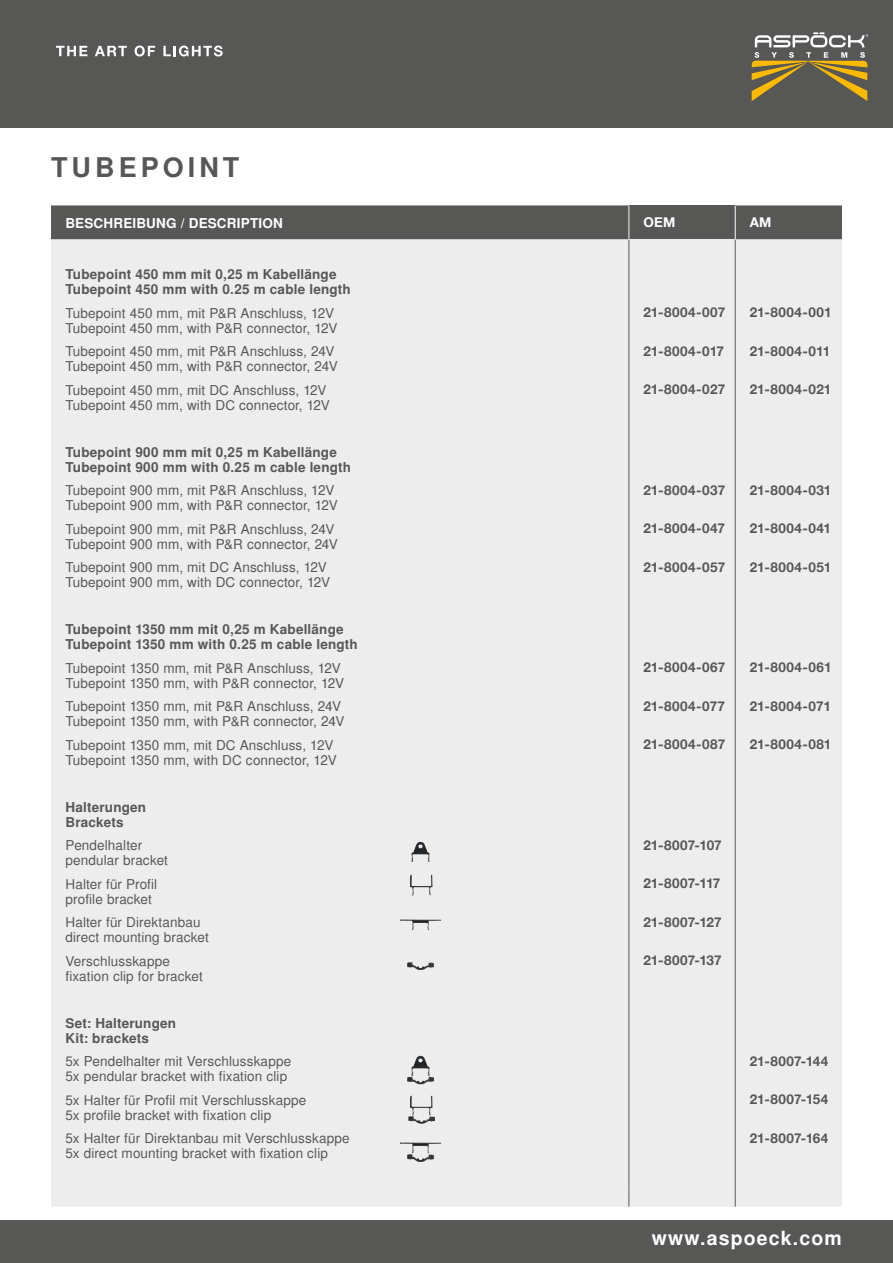
<style>
.page{position:relative;width:893px;height:1263px;background:#fff}
.page>*{position:absolute;margin:0;border:0;box-sizing:border-box;transform-origin:0 0}
.t1{font:700 27px "Helvetica";letter-spacing:.15em;color:#575756}
.t2{font:700 19.5px "Helvetica";letter-spacing:.06em;color:#fff}
.t3{font:700 16.5px "Helvetica";color:#fff}
.t4{font:13.5px/15px "Helvetica";letter-spacing:.01em;color:#575756}
.t5{font:700 13.5px/15px "Helvetica";letter-spacing:.015em;color:#575756}
.t6{font:700 13.5px "Helvetica Neue";letter-spacing:.03em;color:#575756}
.t7{font:700 13.5px "Helvetica";letter-spacing:.015em;color:#fff}
.t8{font:700 13.5px "Helvetica Neue";letter-spacing:.005em;color:#575756}
.t9{font:700 13.5px "Helvetica Neue";letter-spacing:.01em;color:#575756}
.t10{font:700 13.5px "Helvetica Neue";color:#fff}
</style>
<div class="page">
<div style="left:0;top:0;width:893px;height:128px;background:#575756"></div>
<div style="left:0;top:1220px;width:893px;height:43px;background:#575756"></div>
<svg style="left:752px;top:32px;width:116px;height:69px"></svg>
<svg style="left:56px;top:46px;width:31px;height:10px"></svg>
<svg style="left:95px;top:46px;width:32px;height:10px"></svg>
<svg style="left:135px;top:46px;width:20px;height:10px"></svg>
<svg style="left:163px;top:46px;width:60px;height:10px"></svg>
<div style="left:51px;top:205px;width:791px;height:34px;background:#575756"></div>
<div style="left:629px;top:205px;width:106px;height:34px;background:#575756"></div>
<div style="left:51px;top:239px;width:791px;height:967px;background:#ededed"></div>
<div style="left:630px;top:240px;width:105px;height:966px;background:#ededed"></div>
<hr style="left:629px;top:239px;width:106px;height:1px;background:#ededed">
<hr style="left:735px;top:240px;width:1px;height:944px;background:#575756">
<svg style="left:735px;top:1184px;width:1px;height:22px"></svg>
<hr style="left:735px;top:205px;width:1px;height:34px;background:#fff">
<hr style="left:629px;top:240px;width:1px;height:944px;background:#575756">
<svg style="left:629px;top:1184px;width:1px;height:22px"></svg>
<hr style="left:629px;top:205px;width:1px;height:34px;background:#ededed">
<img style="left:406px;top:1095px;width:28px;height:29px">
<img style="left:406px;top:1055px;width:29px;height:29px">
<img style="left:401px;top:1141px;width:39px;height:21px">
<img style="left:406px;top:840px;width:29px;height:22px">
<img style="left:406px;top:875px;width:28px;height:20px">
<img style="left:401px;top:917px;width:39px;height:13px">
<img style="left:401px;top:961px;width:39px;height:9px">
<h1 class="t1" style="left:51px;top:152px;width:190px">TUBEPOINT</h1>
<p class="t7" style="left:66px;top:215px;width:219px">BESCHREIBUNG / DESCRIPTION</p>
<p class="t10" style="left:643px;top:214px;width:33px">OEM</p>
<p class="t10" style="left:750px;top:214px;width:23px">AM</p>
<p class="t5" style="left:66px;top:267px;width:287px">Tubepoint 450 mm mit 0,25 m Kabellänge<br>Tubepoint 450 mm with 0.25 m cable length</p>
<p class="t4" style="left:66px;top:305px;width:274px">Tubepoint 450 mm, mit P&amp;R Anschluss, 12V<br>Tubepoint 450 mm, with P&amp;R connector, 12V</p>
<p class="t4" style="left:66px;top:344px;width:274px">Tubepoint 450 mm, mit P&amp;R Anschluss, 24V<br>Tubepoint 450 mm, with P&amp;R connector, 24V</p>
<p class="t4" style="left:66px;top:382px;width:266px">Tubepoint 450 mm, mit DC Anschluss, 12V<br>Tubepoint 450 mm, with DC connector, 12V</p>
<p class="t5" style="left:66px;top:444px;width:287px">Tubepoint 900 mm mit 0,25 m Kabellänge<br>Tubepoint 900 mm with 0.25 m cable length</p>
<p class="t4" style="left:66px;top:483px;width:274px">Tubepoint 900 mm, mit P&amp;R Anschluss, 12V<br>Tubepoint 900 mm, with P&amp;R connector, 12V</p>
<p class="t4" style="left:66px;top:521px;width:274px">Tubepoint 900 mm, mit P&amp;R Anschluss, 24V<br>Tubepoint 900 mm, with P&amp;R connector, 24V</p>
<p class="t4" style="left:66px;top:560px;width:266px">Tubepoint 900 mm, mit DC Anschluss, 12V<br>Tubepoint 900 mm, with DC connector, 12V</p>
<p class="t5" style="left:66px;top:622px;width:294px">Tubepoint 1350 mm mit 0,25 m Kabellänge<br>Tubepoint 1350 mm with 0.25 m cable length</p>
<p class="t4" style="left:66px;top:660px;width:280px">Tubepoint 1350 mm, mit P&amp;R Anschluss, 12V<br>Tubepoint 1350 mm, with P&amp;R connector, 12V</p>
<p class="t4" style="left:66px;top:699px;width:280px">Tubepoint 1350 mm, mit P&amp;R Anschluss, 24V<br>Tubepoint 1350 mm, with P&amp;R connector, 24V</p>
<p class="t4" style="left:66px;top:737px;width:273px">Tubepoint 1350 mm, mit DC Anschluss, 12V<br>Tubepoint 1350 mm, with DC connector, 12V</p>
<p class="t5" style="left:66px;top:799px;width:82px">Halterungen<br>Brackets</p>
<p class="t4" style="left:66px;top:838px;width:104px">Pendelhalter pendular bracket</p>
<p class="t4" style="left:66px;top:876px;width:93px">Halter für Profil profile bracket</p>
<p class="t4" style="left:66px;top:915px;width:145px">Halter für Direktanbau direct mounting bracket</p>
<p class="t4" style="left:66px;top:953px;width:139px">Verschlusskappe fixation clip for bracket</p>
<p class="t5" style="left:66px;top:1015px;width:112px">Set: Halterungen<br>Kit: brackets</p>
<p class="t4" style="left:66px;top:1054px;width:227px">5x Pendelhalter mit Verschlusskappe<br>5x pendular bracket with fixation clip</p>
<p class="t4" style="left:66px;top:1092px;width:242px">5x Halter für Profil mit Verschlusskappe<br>5x profile bracket with fixation clip</p>
<p class="t4" style="left:66px;top:1131px;width:286px">5x Halter für Direktanbau mit Verschlusskappe<br>5x direct mounting bracket with fixation clip</p>
<p class="t6" style="left:643px;top:304px;width:83px">21-8004-007</p>
<p class="t6" style="left:643px;top:342px;width:82px">21-8004-017</p>
<p class="t6" style="left:643px;top:381px;width:83px">21-8004-027</p>
<p class="t6" style="left:750px;top:304px;width:83px">21-8004-001</p>
<p class="t6" style="left:750px;top:342px;width:82px">21-8004-011</p>
<p class="t6" style="left:750px;top:381px;width:83px">21-8004-021</p>
<p class="t6" style="left:643px;top:481px;width:83px">21-8004-037</p>
<p class="t6" style="left:643px;top:520px;width:83px">21-8004-047</p>
<p class="t6" style="left:643px;top:558px;width:83px">21-8004-057</p>
<p class="t6" style="left:750px;top:481px;width:83px">21-8004-031</p>
<p class="t6" style="left:750px;top:520px;width:83px">21-8004-041</p>
<p class="t6" style="left:750px;top:558px;width:83px">21-8004-051</p>
<p class="t6" style="left:643px;top:659px;width:84px">21-8004-067</p>
<p class="t6" style="left:643px;top:697px;width:83px">21-8004-077</p>
<p class="t6" style="left:643px;top:736px;width:83px">21-8004-087</p>
<p class="t6" style="left:750px;top:659px;width:83px">21-8004-061</p>
<p class="t6" style="left:750px;top:697px;width:83px">21-8004-071</p>
<p class="t6" style="left:750px;top:736px;width:83px">21-8004-081</p>
<p class="t8" style="left:643px;top:836px;width:80px">21-8007-107</p>
<p class="t8" style="left:643px;top:875px;width:78px">21-8007-117</p>
<p class="t9" style="left:643px;top:913px;width:80px">21-8007-127</p>
<p class="t9" style="left:643px;top:952px;width:80px">21-8007-137</p>
<p class="t6" style="left:750px;top:1052px;width:80px">21-8007-144</p>
<p class="t6" style="left:750px;top:1091px;width:80px">21-8007-154</p>
<p class="t6" style="left:750px;top:1129px;width:80px">21-8007-164</p>
<h2 class="t2" style="left:652px;top:1227px;width:192px">www.aspoeck.com</h2>
<p class="t3" style="left:753px;top:1234px;width:129px">www.aspoeck.at</p>
</div>
